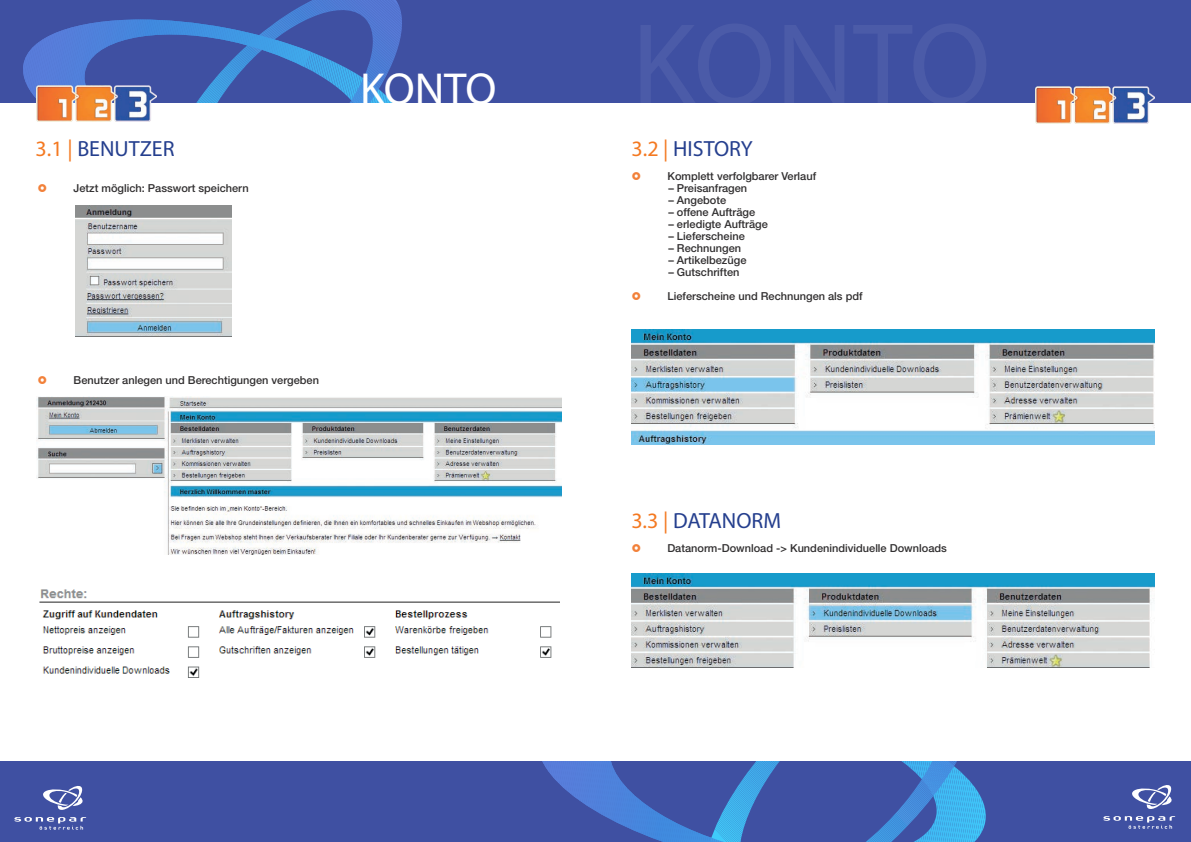
<style>
.page{position:relative;width:1191px;height:842px;background:#fff}
.page>*{position:absolute;margin:0;border:0;box-sizing:border-box;transform-origin:0 0}
.t1{font:45px "Myriad Pro";letter-spacing:-.01em;color:#fff}
.t2{font:22px "Myriad Pro";color:#253f8e}
.t3{font:500 11px/24px "Helvetica Neue LT Std";color:#312f30}
.s1{color:#f47921}
</style>
<div class="page">
<div style="left:0;top:760px;width:1191px;height:82px;background:#3f50a2"></div>
<div style="left:0;top:0;width:1191px;height:103px;background:#3f50a2"></div>
<svg style="left:23px;top:0;width:379px;height:105px"></svg>
<svg style="left:530px;top:760px;width:470px;height:82px"></svg>
<img style="left:39px;top:589px;width:520px;height:89px">
<img style="left:37px;top:397px;width:524px;height:157px">
<img style="left:631px;top:329px;width:523px;height:115px">
<img style="left:631px;top:574px;width:523px;height:93px">
<img style="left:37px;top:85px;width:119px;height:37px">
<img style="left:1035px;top:86px;width:119px;height:37px">
<svg style="left:1103px;top:785px;width:72px;height:44px"></svg>
<svg style="left:43px;top:786px;width:40px;height:24px"></svg>
<svg style="left:14px;top:817px;width:72px;height:13px"></svg>
<img style="left:75px;top:205px;width:156px;height:132px">
<h1 class="t1" style="left:360px;top:61px;width:138px">KONTO</h1>
<h2 class="t2" style="left:36px;top:135px;width:140px"><span class="s1">3.1 |</span> BENUTZER</h2>
<h2 class="t2" style="left:631px;top:135px;width:123px"><span class="s1">3.2 |</span> HISTORY</h2>
<p class="t3" style="left:667px;top:164px;width:150px">Komplett verfolgbarer Verlauf</p>
<p class="t3" style="left:668px;top:176px;width:80px">– Preisanfragen</p>
<p class="t3" style="left:668px;top:188px;width:59px">– Angebote</p>
<p class="t3" style="left:668px;top:200px;width:88px">– offene Aufträge</p>
<p class="t3" style="left:668px;top:212px;width:101px">– erledigte Aufträge</p>
<p class="t3" style="left:668px;top:224px;width:78px">– Lieferscheine</p>
<p class="t3" style="left:668px;top:236px;width:74px">– Rechnungen</p>
<p class="t3" style="left:668px;top:248px;width:80px">– Artikelbezüge</p>
<p class="t3" style="left:667px;top:260px;width:197px">– Gutschriften<br>Lieferscheine und Rechnungen als pdf</p>
<p class="t3" style="left:74px;top:176px;width:177px">Jetzt möglich: Passwort speichern</p>
<p class="t3" style="left:74px;top:368px;width:247px">Benutzer anlegen und Berechtigungen vergeben</p>
<h2 class="t2" style="left:631px;top:507px;width:151px"><span class="s1">3.3 |</span> DATANORM</h2>
<p class="t3" style="left:667px;top:536px;width:281px">Datanorm-Download -&gt; Kundenindividuelle Downloads</p>
</div>
